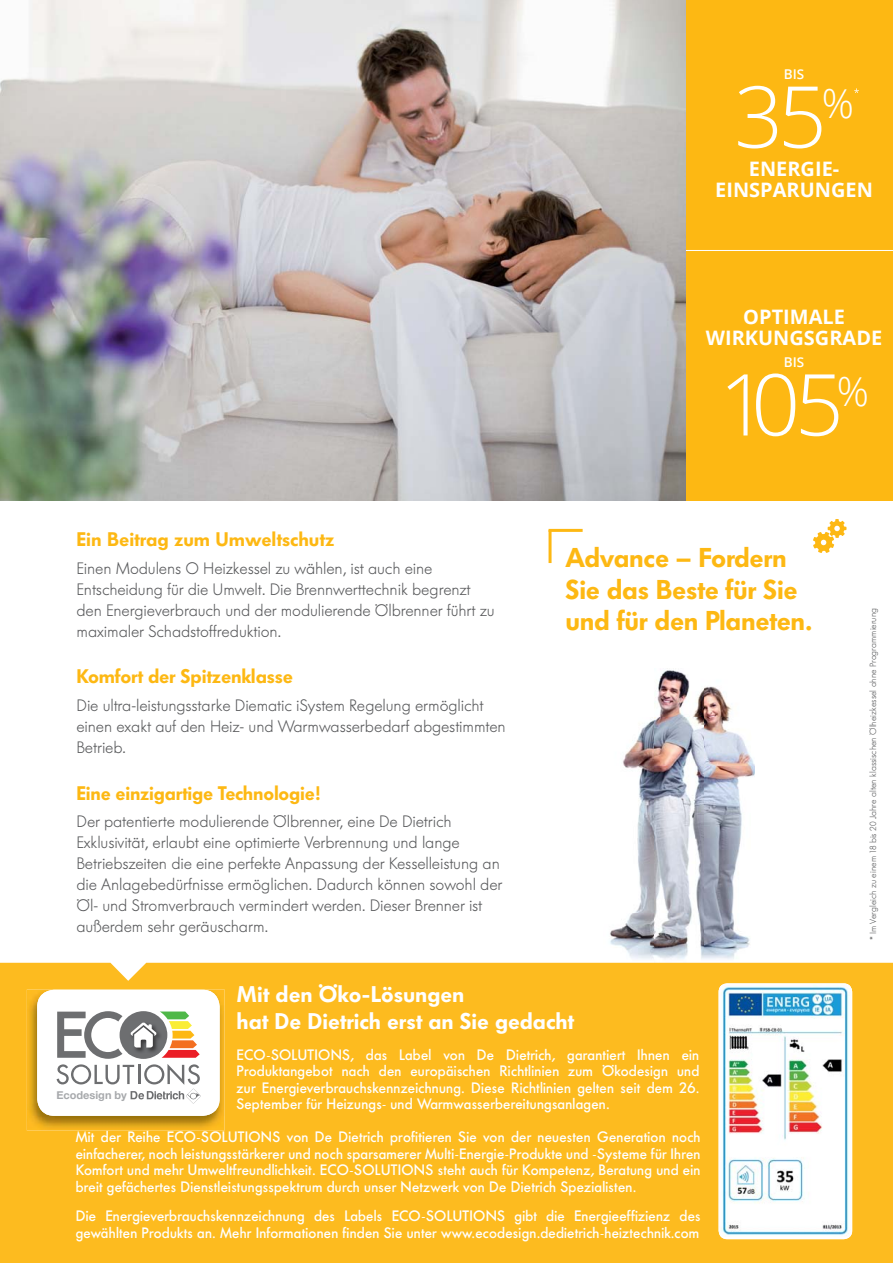
<style>
.page{position:relative;width:893px;height:1263px;background:#fff}
.page>*{position:absolute;margin:0;border:0;box-sizing:border-box;transform-origin:0 0}
.t1{font:300 85.5px "Open Sans";color:#fff}
.t2{font:600 27px/31.5px "Futura BQ";letter-spacing:-.01em;color:#fdb813}
.t3{font:600 22.5px/27px "Futura BQ";color:#fff}
.t4{font:700 19.95px/20.4px "Open Sans";color:#fff;text-align:center}
.t5{font:600 19.5px "Futura BQ";letter-spacing:-.01em;color:#fdb813}
.t6{font:300 16.5px/21px "Futura BQ";letter-spacing:-.01em;color:#58595b}
.t7{font:500 15px/16.5px "Futura BQ";color:#fff;text-align:justify}
.t8{font:600 13.5px "Open Sans";color:#fff}
.t9{font:700 10.95px "Helvetica Neue";color:#a7a9ac}
.t10{font:300 9px "Futura BQ";color:#58595b}
</style>
<div class="page">
<img style="left:610px;top:670px;width:145px;height:289px">
<div style="left:0;top:963px;width:893px;height:300px;background:#fdbb1f"></div>
<img style="left:27px;top:989px;width:197px;height:141px">
<div style="left:37px;top:990px;width:183px;height:126px;background:#fff;border-radius:17px"></div>
<svg style="left:57px;top:1011px;width:144px;height:92px"></svg>
<img style="left:719px;top:984px;width:133px;height:253px">
<svg style="left:813px;top:519px;width:33px;height:34px"></svg>
<hr style="left:549px;top:530px;width:3px;height:33px;background:#fdb813">
<hr style="left:549px;top:529px;width:34px;height:3px;background:#fdb813">
<div style="left:685px;top:0;width:208px;height:501px;background:#fdb813"></div>
<hr style="left:685px;top:250px;width:208px;height:1px;background:#fff">
<svg style="left:854px;top:88px;width:5px;height:5px"></svg>
<img style="left:0;top:0;width:686px;height:501px">
<p class="t8" style="left:784px;top:65px;width:22px">BIS</p>
<h1 class="t1" style="left:734px;top:56px;width:121px">35<sup>%</sup></h1>
<h3 class="t4" style="left:715px;top:158px;width:159px">ENERGIE-<br>EINSPARUNGEN</h3>
<h3 class="t5" style="left:77px;top:531px;width:259px">Ein Beitrag zum Umweltschutz</h3>
<p class="t6" style="left:77px;top:559px;width:420px">Einen Modulens O Heizkessel zu wählen, ist auch eine Entscheidung für die Umwelt. Die Brennwerttechnik begrenzt den Energieverbrauch und der modulierende Ölbrenner führt zu maximaler Schadstoffreduktion.</p>
<h3 class="t5" style="left:77px;top:668px;width:218px">Komfort der Spitzenklasse</h3>
<p class="t6" style="left:77px;top:696px;width:431px">Die ultra-leistungsstarke Diematic iSystem Regelung ermöglicht einen exakt auf den Heiz- und Warmwasserbedarf abgestimmten<br>Betrieb.</p>
<h3 class="t5" style="left:77px;top:785px;width:245px">Eine einzigartige Technologie!</h3>
<p class="t6" style="left:77px;top:812px;width:427px">Der patentierte modulierende Ölbrenner, eine De Dietrich Exklusivität, erlaubt eine optimierte Verbrennung und lange Betriebszeiten die eine perfekte Anpassung der Kesselleistung an die Anlagebedürfnisse ermöglichen. Dadurch können sowohl der Öl- und Stromverbrauch vermindert werden. Dieser Brenner ist außerdem sehr geräuscharm.</p>
<h3 class="t4" style="left:706px;top:307px;width:178px">OPTIMALE<br>WIRKUNGSGRADE</h3>
<h1 class="t1" style="left:719px;top:344px;width:151px">105<sup>%</sup></h1>
<p class="t8" style="left:784px;top:353px;width:22px">BIS</p>
<h2 class="t2" style="left:566px;top:544px;width:248px">Advance – Fordern<br>Sie das Beste für Sie und für den Planeten.</h2>
<p class="t10" style="left:869px;top:940px;width:334px;rotate:-90deg">* Im Vergleich zu einem 18 bis 20 Jahre alten klassischen Ölheizkessel ohne Programmierung</p>
<p class="t9" style="left:56px;top:1088px;width:72px">Ecodesign by</p>
<h3 class="t3" style="left:237px;top:982px;width:339px">Mit den Öko-Lösungen<br>hat De Dietrich erst an Sie gedacht</h3>
<p class="t7" style="left:237px;top:1048px;width:464px">ECO-SOLUTIONS, das Label von De Dietrich, garantiert Ihnen ein Produktangebot nach den europäischen Richtlinien zum Ökodesign und zur Energieverbrauchskennzeichnung. Diese Richtlinien gelten seit dem 26.<br>September für Heizungs- und Warmwasserbereitungsanlagen.</p>
<p class="t7" style="left:76px;top:1130px;width:627px">Mit der Reihe ECO-SOLUTIONS von De Dietrich profitieren Sie von der neuesten Generation noch einfacherer, noch leistungsstärkerer und noch sparsamerer Multi-Energie-Produkte und -Systeme für Ihren Komfort und mehr Umweltfreundlichkeit. ECO-SOLUTIONS steht auch für Kompetenz, Beratung und ein breit gefächertes Dienstleistungsspektrum durch unser Netzwerk von De Dietrich Spezialisten.</p>
<p class="t7" style="left:76px;top:1209px;width:627px">Die Energieverbrauchskennzeichnung des Labels ECO-SOLUTIONS gibt die Energieeffizienz des gewählten Produkts an. Mehr Informationen finden Sie unter www.ecodesign.dedietrich-heiztechnik.com</p>
</div>
